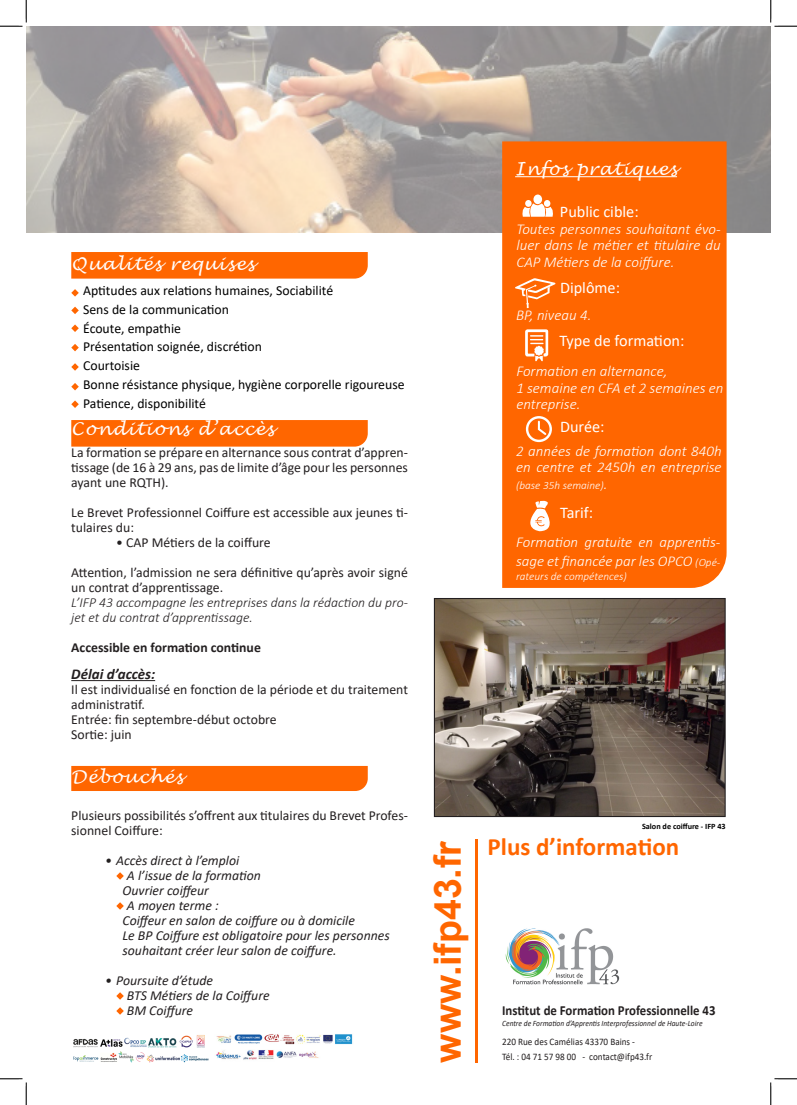
<style>
.page{position:relative;width:797px;height:1105px;background:#fff}
.page>*{position:absolute;margin:0;border:0;box-sizing:border-box;transform-origin:0 0}
.t1{font:700 37.5px "Arial";color:#f60}
.t2{font:700 25px "Calibri";color:#f60}
.t3{font:italic 17.5px "Lucida Handwriting";letter-spacing:.06em;color:#fff}
.t4{font:16.25px "Calibri";color:#fff}
.t5{font:italic 300 15px/16.2px "Calibri";color:#fff}
.t6{font:italic 700 15px "Calibri";color:#231f20}
.t7{font:700 13.88px "Calibri";color:#231f20;scale:.92 1}
.t8{font:13.75px/15px "Calibri";color:#231f20}
.t9{font:italic 13.75px/15px "Calibri";color:#231f20}
.t10{font:13.75px "Calibri";color:#000}
.t11{font:italic 300 13.75px/15px "Calibri";color:#231f20}
.t12{font:700 13.75px "Calibri";color:#231f20}
.t13{font:italic 300 11.25px "Calibri";color:#fff}
.t14{font:9.88px/15px "Calibri";color:#231f20;scale:.92 1}
.t15{font:italic 8.12px "Calibri";color:#231f20;scale:.92 1}
.t16{font:700 8.12px "Calibri";color:#000}
.s1{font-size:15px}
.s2{font-size:11.25px}
</style>
<div class="page">
<img style="left:26px;top:26px;width:744px;height:207px">
<div style="left:502px;top:141px;width:224px;height:447px;background:#f60"></div>
<hr style="left:515px;top:176px;width:162px;height:1px;background:#fff">
<div style="left:525px;top:200px;width:6px;height:7px;background:#fff;border-radius:50%"></div>
<div style="left:544px;top:200px;width:6px;height:7px;background:#fff;border-radius:50%"></div>
<div style="left:533px;top:195px;width:9px;height:9px;background:#fff;border-radius:50%"></div>
<svg style="left:521px;top:203px;width:33px;height:14px"></svg>
<svg style="left:514px;top:278px;width:42px;height:30px"></svg>
<hr style="left:475px;top:839px;width:2px;height:223px;background:#f60">
<svg style="left:525px;top:329px;width:23px;height:33px"></svg>
<div style="left:526px;top:416px;width:26px;height:26px;border:2px solid #fff;border-radius:50%"></div>
<svg style="left:536px;top:422px;width:12px;height:15px"></svg>
<svg style="left:520px;top:500px;width:38px;height:31px"></svg>
<svg style="left:71px;top:420px;width:297px;height:27px;background:#ff6905"></svg>
<div style="left:71px;top:766px;width:297px;height:25px;background:#f60"></div>
<svg style="left:116px;top:872px;width:8px;height:8px"></svg>
<svg style="left:116px;top:902px;width:8px;height:8px"></svg>
<svg style="left:116px;top:992px;width:8px;height:8px"></svg>
<svg style="left:116px;top:1007px;width:8px;height:8px"></svg>
<div style="left:71px;top:252px;width:297px;height:27px;background:#f60"></div>
<svg style="left:71px;top:289px;width:8px;height:8px"></svg>
<svg style="left:71px;top:307px;width:8px;height:7px"></svg>
<svg style="left:71px;top:324px;width:8px;height:8px"></svg>
<svg style="left:71px;top:344px;width:8px;height:7px"></svg>
<svg style="left:71px;top:363px;width:8px;height:8px"></svg>
<svg style="left:71px;top:383px;width:8px;height:7px"></svg>
<svg style="left:71px;top:400px;width:8px;height:8px"></svg>
<hr style="left:71px;top:680px;width:84px;height:1px;background:#231f20">
<img style="left:436px;top:600px;width:287px;height:215px">
<div style="left:434px;top:598px;width:291px;height:219px;border:1px solid #231f20"></div>
<img style="left:73px;top:1035px;width:136px;height:28px">
<img style="left:216px;top:1034px;width:137px;height:26px">
<img style="left:505px;top:928px;width:115px;height:57px">
<svg style="left:0;top:0;width:27px;height:27px"></svg>
<svg style="left:0;top:1078px;width:27px;height:27px"></svg>
<svg style="left:770px;top:0;width:27px;height:27px"></svg>
<svg style="left:770px;top:1078px;width:27px;height:27px"></svg>
<p class="t3" style="left:71px;top:253px;width:185px">Qualités requises</p>
<p class="t10" style="left:83px;top:281px;width:252px">Aptitudes aux relations humaines, Sociabilité</p>
<p class="t10" style="left:83px;top:300px;width:147px">Sens de la communication</p>
<p class="t10" style="left:83px;top:318px;width:99px">Écoute, empathie</p>
<p class="t10" style="left:83px;top:337px;width:180px">Présentation soignée, discrétion</p>
<p class="t10" style="left:83px;top:356px;width:58px">Courtoisie</p>
<p class="t10" style="left:83px;top:375px;width:323px">Bonne résistance physique, hygiène corporelle rigoureuse</p>
<p class="t10" style="left:83px;top:393px;width:124px">Patience, disponibilité</p>
<p class="t3" style="left:71px;top:418px;width:204px">Conditions d’accès</p>
<p class="t8" style="left:71px;top:444px;width:338px;text-align:justify">La formation se prépare en alternance sous contrat d’appren&shy;tissage (de 16 à 29 ans, pas de limite d’âge pour les personnes ayant une RQTH).</p>
<p class="t8" style="left:71px;top:504px;width:338px">Le Brevet Professionnel Coiffure est accessible aux jeunes ti&shy;tulaires du:</p>
<p class="t8" style="left:116px;top:534px;width:156px">• CAP Métiers de la coiffure</p>
<p class="t8" style="left:71px;top:564px;width:338px">Attention, l’admission ne sera définitive qu’après avoir signé un contrat d’apprentissage.</p>
<p class="t11" style="left:71px;top:595px;width:338px">L’IFP 43 accompagne les entreprises dans la rédaction du pro&shy;jet et du contrat d’apprentissage.</p>
<p class="t12" style="left:71px;top:638px;width:191px">Accessible en formation continue</p>
<p class="t6" style="left:71px;top:663px;width:85px">Délai d’accès:</p>
<p class="t8" style="left:71px;top:681px;width:338px">Il est individualisé en fonction de la période et du traitement administratif.</p>
<p class="t8" style="left:71px;top:711px;width:207px">Entrée: fin septembre-début octobre</p>
<p class="t8" style="left:71px;top:726px;width:62px">Sortie: juin</p>
<p class="t3" style="left:71px;top:766px;width:113px">Débouchés</p>
<p class="t8" style="left:71px;top:807px;width:338px">Plusieurs possibilités s’offrent aux titulaires du Brevet Profes&shy;sionnel Coiffure:</p>
<p class="t9" style="left:105px;top:852px;width:136px">• Accès direct à l’emploi</p>
<p class="t9" style="left:127px;top:867px;width:135px">A l’issue de la formation</p>
<p class="t9" style="left:122px;top:882px;width:88px">Ouvrier coiffeur</p>
<p class="t9" style="left:127px;top:897px;width:93px">A moyen terme :</p>
<p class="t9" style="left:122px;top:912px;width:234px">Coiffeur en salon de coiffure ou à domicile</p>
<p class="t9" style="left:122px;top:927px;width:269px">Le BP Coiffure est obligatoire pour les personnes souhaitant créer leur salon de coiffure.</p>
<p class="t9" style="left:105px;top:972px;width:110px">• Poursuite d’étude</p>
<p class="t9" style="left:127px;top:987px;width:144px">BTS Métiers de la Coiffure</p>
<p class="t9" style="left:127px;top:1002px;width:68px">BM Coiffure</p>
<p class="t3" style="left:515px;top:158px;width:163px">Infos pratiques</p>
<p class="t4" style="left:560px;top:200px;width:80px">Public cible:</p>
<p class="t5" style="left:516px;top:221px;width:206px;text-align:justify">Toutes personnes souhaitant évo&shy;luer dans le métier et titulaire du CAP Métiers de la coiffure.</p>
<p class="t4" style="left:560px;top:276px;width:61px">Diplôme:</p>
<p class="t5" style="left:516px;top:307px;width:77px">BP, niveau 4.</p>
<p class="t4" style="left:559px;top:329px;width:127px">Type de formation:</p>
<p class="t5" style="left:516px;top:363px;width:152px">Formation en alternance,</p>
<p class="t5" style="left:516px;top:379px;width:208px">1 semaine en CFA et 2 semaines en entreprise.</p>
<p class="t4" style="left:560px;top:416px;width:46px">Durée:</p>
<p class="t5" style="left:516px;top:443px;width:207px">2 années de formation dont 840h en centre et 2450h en entreprise</p>
<p class="t13" style="left:516px;top:478px;width:93px">(base 35h semaine)<span class="s1">.</span></p>
<p class="t4" style="left:560px;top:501px;width:35px">Tarif:</p>
<p class="t5" style="left:516px;top:533px;width:206px;line-height:18.8px">Formation gratuite en apprentis&shy;sage et financée par les OPCO <span class="s2">(Opé-</span></p>
<p class="t13" style="left:516px;top:569px;width:112px">rateurs de compétences)</p>
<p class="t1" style="left:421px;top:1062px;width:224px;rotate:-90deg">www.ifp43.fr</p>
<p class="t16" style="left:642px;top:820px;width:85px">Salon de coiffure - IFP 43</p>
<p class="t2" style="left:487px;top:829px;width:193px">Plus d’information</p>
<p class="t7" style="left:502px;top:1000px;width:233px">Institut de Formation Professionnelle 43</p>
<p class="t15" style="left:502px;top:1018px;width:219px">Centre de Formation d’Apprentis Interprofessionnel de Haute-Loire</p>
<p class="t14" style="left:502px;top:1034px;width:165px">220 Rue des Camélias 43370 Bains -<br>Tél. : 04 71 57 98 00 - contact@ifp43.fr</p>
</div>
